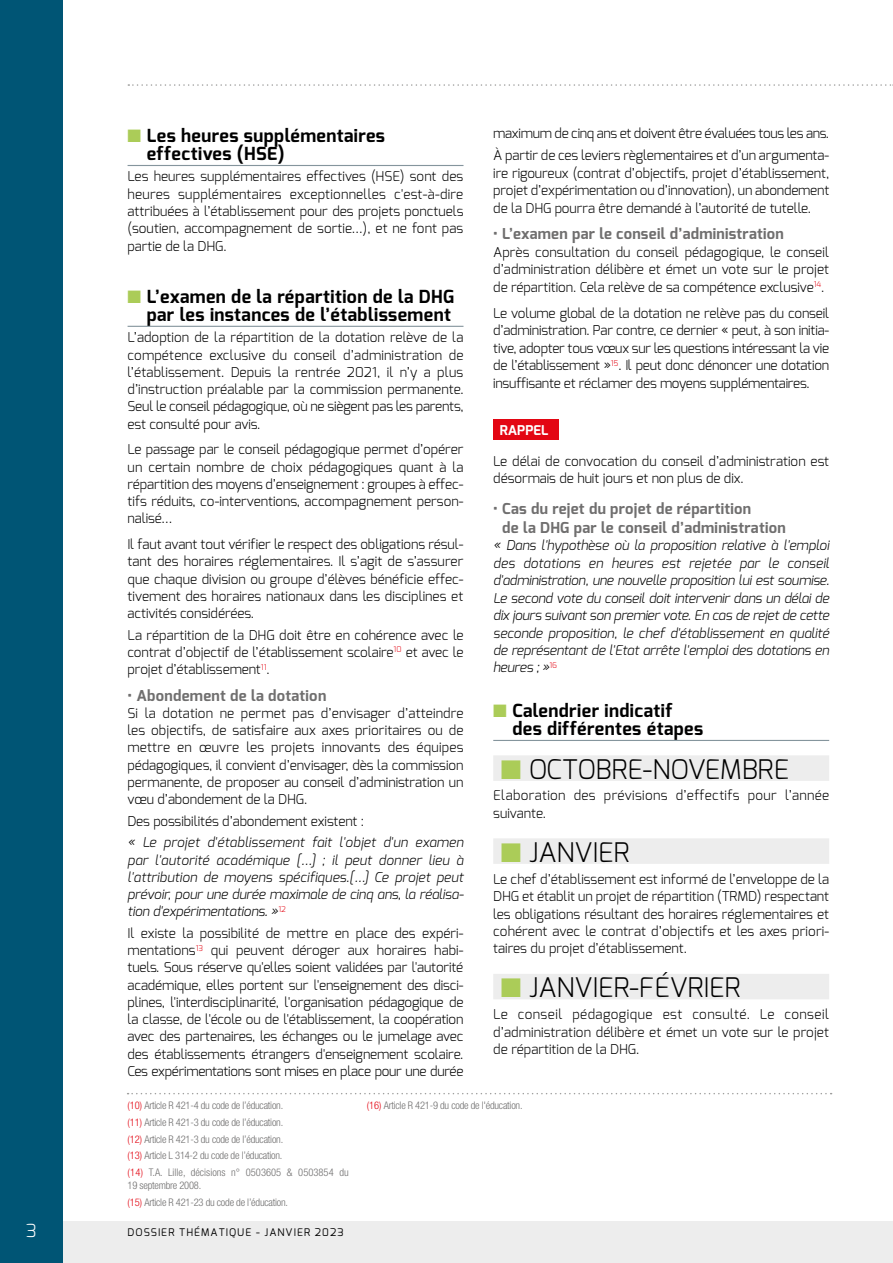
<style>
.page{position:relative;width:893px;height:1263px;background:#fff}
.page>*{position:absolute;margin:0;border:0;box-sizing:border-box;transform-origin:0 0}
.t1{font:300 27px "Exo";color:#000}
.t2{font:700 18px/18px "Exo";letter-spacing:.025em;color:#000}
.t3{font:300 18px "Exo";color:#fff}
.t4{font:700 15px/18.3px "Exo";letter-spacing:.02em;color:#706f6f}
.t5{font:300 13.5px/17.2px "Exo";letter-spacing:-.005em;color:#000;text-align:justify}
.t6{font:italic 300 13.5px/17.5px "Exo";letter-spacing:-.01em;color:#000;text-align:justify}
.t7{font:300 13.5px/17.5px "Exo";letter-spacing:.025em;color:#000}
.t8{font:700 13.5px "Exo";color:#fff}
.t9{font:300 condensed 10.5px/16.8px "Helvetica Neue LT Std";letter-spacing:-.02em;color:#706f6f}
.t10{font:10.5px "Exo";letter-spacing:.1em;color:#000}
.s1{color:#abcc58}
.s2{color:#e30613}
</style>
<div class="page">
<div style="left:0;top:1221px;width:893px;height:42px;background:#ededed"></div>
<div style="left:0;top:0;width:63px;height:1263px;background:#005575"></div>
<svg style="left:128px;top:84px;width:765px;height:2px"></svg>
<svg style="left:128px;top:1093px;width:704px;height:1px"></svg>
<hr style="left:128px;top:165px;width:335px;height:1px;background:#85959d">
<hr style="left:128px;top:326px;width:335px;height:1px;background:#85959d">
<hr style="left:493px;top:740px;width:336px;height:1px;background:#85959d">
<div style="left:493px;top:755px;width:336px;height:26px;background:#ededed"></div>
<div style="left:493px;top:838px;width:336px;height:26px;background:#ededed"></div>
<div style="left:493px;top:974px;width:336px;height:25px;background:#ededed"></div>
<div style="left:493px;top:420px;width:66px;height:20px;background:#e30613"></div>
<p class="t5" style="left:493px;top:123px;width:337px;line-height:21.8px">maximum de cinq ans et doivent être évaluées tous les ans.<br>À partir de ces leviers règlementaires et d’un argumenta-</p>
<p class="t5" style="left:493px;top:164px;width:338px">ire rigoureux (contrat d’objectifs, projet d’établissement, projet d’expérimentation ou d’innovation), un abondement de la DHG pourra être demandé à l’autorité de tutelle.</p>
<p class="t4" style="left:493px;top:225px;width:292px">• L’examen par le conseil d’administration</p>
<p class="t5" style="left:493px;top:243px;width:337px">Après consultation du conseil pédagogique, le conseil d’administration délibère et émet un vote sur le projet de répartition. Cela relève de sa compétence exclusive<sup>14</sup>.</p>
<p class="t5" style="left:493px;top:304px;width:337px">Le volume global de la dotation ne relève pas du conseil d’administration. Par contre, ce dernier « peut, à son initia&shy;tive, adopter tous vœux sur les questions intéressant la vie de l’établissement »<sup>15</sup>. Il peut donc dénoncer une dotation insuffisante et réclamer des moyens supplémentaires.</p>
<p class="t8" style="left:500px;top:422px;width:50px">RAPPEL</p>
<p class="t5" style="left:493px;top:452px;width:337px">Le délai de convocation du conseil d’administration est désormais de huit jours et non plus de dix.</p>
<p class="t4" style="left:502px;top:500px;width:285px;text-indent:-9px">• Cas du rejet du projet de répartition<br>de la DHG par le conseil d’administration</p>
<p class="t6" style="left:493px;top:536px;width:338px">« Dans l'hypothèse où la proposition relative à l'emploi des dotations en heures est rejetée par le conseil d'administration, une nouvelle proposition lui est soumise.<br>Le second vote du conseil doit intervenir dans un délai de dix jours suivant son premier vote. En cas de rejet de cette seconde proposition, le chef d'établissement en qualité de représentant de l'Etat arrête l'emploi des dotations en heures ; »<sup>16</sup></p>
<h2 class="t2" style="left:512px;top:701px;width:192px;text-indent:-19px"><span class="s1">■</span> Calendrier indicatif des différentes étapes</h2>
<h1 class="t1" style="left:501px;top:752px;width:290px"><span class="s1">■</span> OCTOBRE-NOVEMBRE</h1>
<p class="t7" style="left:493px;top:787px;width:337px">Elaboration des prévisions d’effectifs pour l’année suivante.</p>
<h1 class="t1" style="left:501px;top:835px;width:130px"><span class="s1">■</span> JANVIER</h1>
<p class="t5" style="left:493px;top:870px;width:337px">Le chef d’établissement est informé de l’enveloppe de la DHG et établit un projet de répartition (TRMD) respectant les obligations résultant des horaires réglementaires et cohérent avec le contrat d’objectifs et les axes priori&shy;taires du projet d’établissement.</p>
<h1 class="t1" style="left:501px;top:970px;width:241px"><span class="s1">■</span> JANVIER-FÉVRIER</h1>
<p class="t5" style="left:493px;top:1005px;width:337px">Le conseil pédagogique est consulté. Le conseil d’administration délibère et émet un vote sur le projet de répartition de la DHG.</p>
<h2 class="t2" style="left:147px;top:127px;width:240px;text-indent:-19px"><span class="s1">■</span> Les heures supplémentaires effectives (HSE)</h2>
<p class="t5" style="left:128px;top:168px;width:337px">Les heures supplémentaires effectives (HSE) sont des heures supplémentaires exceptionnelles c'est-à-dire attribuées à l’établissement pour des projets ponctuels (soutien, accompagnement de sortie…), et ne font pas partie de la DHG.</p>
<h2 class="t2" style="left:128px;top:287px;width:328px;text-align:right"><span class="s1">■</span> L’examen de la répartition de la DHG par les instances de l’établissement</h2>
<p class="t5" style="left:128px;top:329px;width:338px">L’adoption de la répartition de la dotation relève de la compétence exclusive du conseil d’administration de l’établissement. Depuis la rentrée 2021, il n’y a plus d’instruction préalable par la commission permanente.<br>Seul le conseil pédagogique, où ne siègent pas les parents, est consulté pour avis.</p>
<p class="t5" style="left:128px;top:441px;width:338px">Le passage par le conseil pédagogique permet d’opérer un certain nombre de choix pédagogiques quant à la répartition des moyens d’enseignement : groupes à effec&shy;tifs réduits, co-interventions, accompagnement person&shy;nalisé…</p>
<p class="t5" style="left:128px;top:536px;width:338px">Il faut avant tout vérifier le respect des obligations résul&shy;tant des horaires réglementaires. Il s’agit de s’assurer que chaque division ou groupe d’élèves bénéficie effec&shy;tivement des horaires nationaux dans les disciplines et activités considérées.</p>
<p class="t5" style="left:128px;top:626px;width:337px">La répartition de la DHG doit être en cohérence avec le contrat d’objectif de l’établissement scolaire<sup>10</sup> et avec le projet d’établissement<sup>11</sup>.</p>
<p class="t4" style="left:128px;top:686px;width:200px">• Abondement de la dotation</p>
<p class="t5" style="left:128px;top:704px;width:338px">Si la dotation ne permet pas d’envisager d’atteindre les objectifs, de satisfaire aux axes prioritaires ou de mettre en œuvre les projets innovants des équipes pédagogiques, il convient d’envisager, dès la commission permanente, de proposer au conseil d’administration un vœu d’abondement de la DHG.</p>
<p class="t5" style="left:128px;top:812px;width:238px">Des possibilités d’abondement existent :</p>
<p class="t6" style="left:128px;top:834px;width:338px">« Le projet d'établissement fait l'objet d'un examen par l'autorité académique […] ; il peut donner lieu à l'attribution de moyens spécifiques.[…] Ce projet peut prévoir, pour une durée maximale de cinq ans, la réalisa&shy;tion d'expérimentations. »<sup>12</sup></p>
<p class="t5" style="left:128px;top:924px;width:338px">Il existe la possibilité de mettre en place des expéri&shy;mentations<sup>13</sup> qui peuvent déroger aux horaires habi&shy;tuels. Sous réserve qu'elles soient validées par l'autorité académique, elles portent sur l'enseignement des disci&shy;plines, l'interdisciplinarité, l'organisation pédagogique de la classe, de l'école ou de l'établissement, la coopération avec des partenaires, les échanges ou le jumelage avec des établissements étrangers d'enseignement scolaire.<br>Ces expérimentations sont mises en place pour une durée</p>
<p class="t9" style="left:128px;top:1097px;width:223px"><span class="s2">(10)</span> Article R 421-4 du code de l’éducation.<br><span class="s2">(11)</span> Article R 421-3 du code de l’éducation.<br><span class="s2">(12)</span> Article R 421-3 du code de l’éducation.<br><span class="s2">(13)</span> Article L 314-2 du code de l’éducation.<br><span class="s2">(14)</span> T.A. Lille, décisions n° 0503605 &amp; 0503854 du</p>
<p class="t9" style="left:128px;top:1177px;width:162px">19 septembre 2008.<br><span class="s2">(15)</span> Article R 421-23 du code de l’éducation.</p>
<p class="t9" style="left:367px;top:1097px;width:157px"><span class="s2">(16)</span> Article R 421-9 du code de l'éducation.</p>
<h2 class="t3" style="left:26px;top:1218px;width:12px">3</h2>
<p class="t10" style="left:128px;top:1225px;width:218px">DOSSIER THÉMATIQUE - JANVIER 2023</p>
</div>
